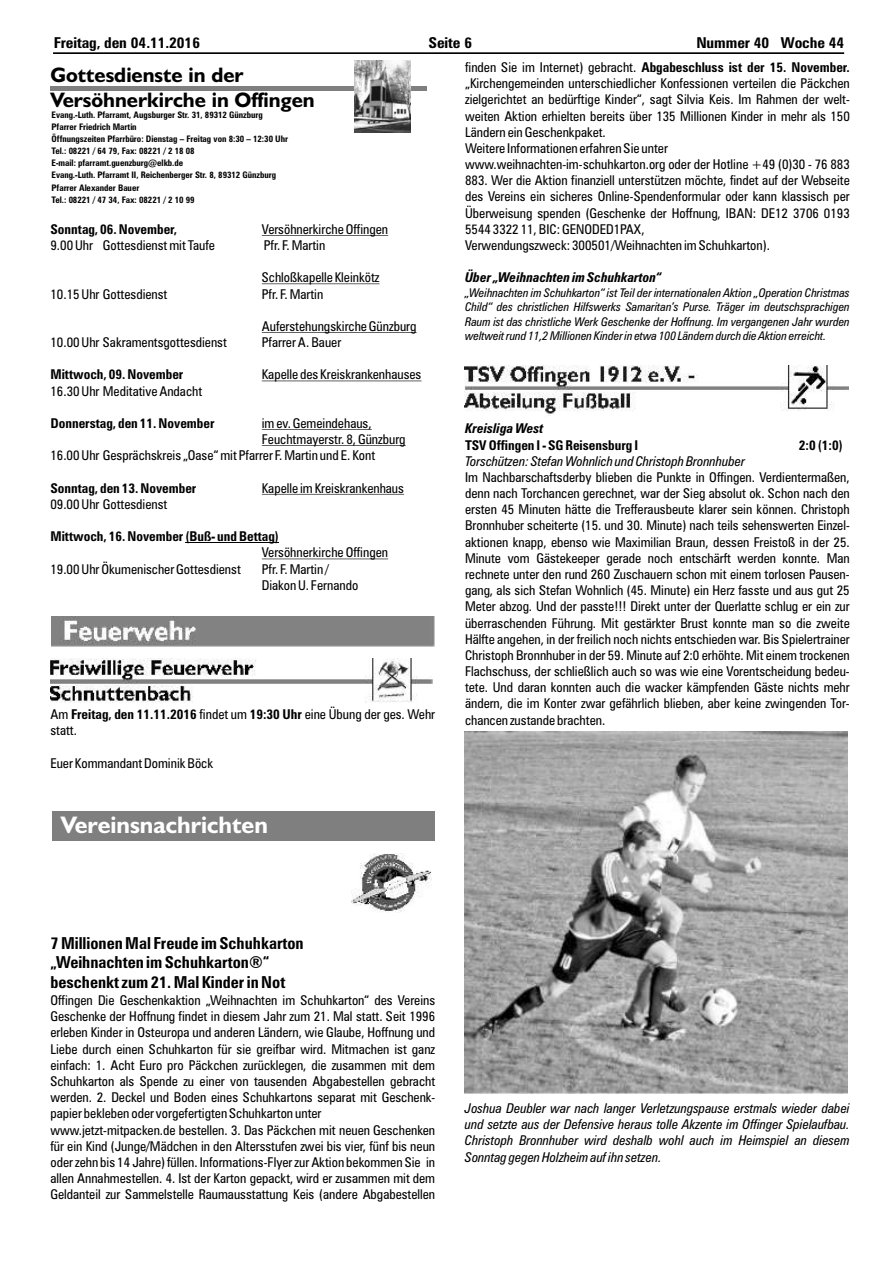
<style>
.page{position:relative;width:893px;height:1263px;background:#fff}
.page>*{position:absolute;margin:0;border:0;box-sizing:border-box;transform-origin:0 0}
.t1{font:700 24px "Humanist 521 BT";color:#fff}
.t2{font:700 21px/25.2px "Humanist 521 BT";color:#000}
.t3{font:700 condensed 16.5px/19.8px "Zurich BT";color:#000}
.t4{font:700 condensed 15px "Zurich BT";letter-spacing:-.005em;color:#000;scale:1.04 1}
.t5{font:condensed 13.5px/16.2px "Zurich BT";color:#000;text-align:justify}
.t6{font:italic condensed 13.5px "Zurich BT";color:#000}
.t7{font:700 condensed 13.5px "Zurich BT";color:#000}
.t8{font:italic 700 condensed 13.5px "Zurich BT";color:#000}
.t9{font:italic condensed 12px/14.4px "Zurich BT";color:#000;text-align:justify}
.t10{font:700 condensed 9px/12.1px "Zurich BT";color:#000}
.s1{font-weight:700}
</style>
<div class="page">
<hr style="left:262px;top:235px;width:126px;height:1px;background:#000">
<hr style="left:262px;top:284px;width:117px;height:1px;background:#000">
<hr style="left:262px;top:332px;width:155px;height:1px;background:#000">
<hr style="left:262px;top:381px;width:159px;height:1px;background:#000">
<hr style="left:262px;top:429px;width:110px;height:1px;background:#000">
<hr style="left:262px;top:445px;width:144px;height:1px;background:#000">
<hr style="left:262px;top:494px;width:142px;height:1px;background:#000">
<hr style="left:262px;top:559px;width:126px;height:1px;background:#000">
<hr style="left:185px;top:542px;width:94px;height:1px;background:#000">
<hr style="left:53px;top:52px;width:791px;height:2px;background:#000">
<img style="left:51px;top:617px;width:383px;height:30px">
<img style="left:50px;top:659px;width:383px;height:44px">
<div style="left:52px;top:812px;width:383px;height:29px;background:#7f7f7f"></div>
<img style="left:351px;top:853px;width:81px;height:59px">
<img style="left:464px;top:365px;width:384px;height:51px">
<hr style="left:51px;top:86px;width:376px;height:4px;background:#7f7f7f">
<img style="left:355px;top:60px;width:56px;height:72px">
<img style="left:464px;top:732px;width:383px;height:361px">
<p class="t4" style="left:54px;top:37px;width:142px">Freitag, den 04.11.2016</p>
<p class="t4" style="left:428px;top:37px;width:43px">Seite 6</p>
<p class="t4" style="left:696px;top:37px;width:144px">Nummer 40 Woche 44</p>
<h2 class="t2" style="left:51px;top:64px;width:266px">Gottesdienste in der<br>Versöhnerkirche in Offingen</h2>
<p class="t10" style="left:52px;top:110px;width:238px">Evang.-Luth. Pfarramt, Augsburger Str. 31, 89312 Günzburg Pfarrer Friedrich Martin<br>Öffnungszeiten Pfarrbüro: Dienstag – Freitag von 8:30 – 12:30 Uhr Tel.: 08221 / 64 79, Fax: 08221 / 2 18 08<br>E-mail: pfarramt.guenzburg@elkb.de<br>Evang.-Luth. Pfarramt II, Reichenberger Str. 8, 89312 Günzburg Pfarrer Alexander Bauer<br>Tel.: 08221 / 47 34, Fax: 08221 / 2 10 99</p>
<p class="t5" style="left:465px;top:60px;width:386px;text-align:left">finden Sie im Internet) gebracht. <span class="s1">Abgabeschluss ist der 15. November. </span>„Kirchengemeinden unterschiedlicher Konfessionen verteilen die Päckchen zielgerichtet an bedürftige Kinder“, sagt Silvia Keis. Im Rahmen der welt&shy;weiten Aktion erhielten bereits über 135 Millionen Kinder in mehr als 150<br>Ländern ein Geschenkpaket.<br>Weitere Informationen erfahren Sie unter www.weihnachten-im-schuhkarton.org oder der Hotline +49 (0)30 - 76 883<br>883. Wer die Aktion finanziell unterstützen möchte, findet auf der Webseite des Vereins ein sicheres Online-Spendenformular oder kann klassisch per Überweisung spenden (Geschenke der Hoffnung, IBAN: DE12 3706 0193</p>
<p class="t7" style="left:51px;top:224px;width:128px">Sonntag, 06. November,</p>
<p class="t5" style="left:262px;top:222px;width:128px">Versöhnerkirche Offingen</p>
<p class="t5" style="left:465px;top:222px;width:181px">5544 3322 11, BIC: GENODED1PAX,</p>
<p class="t5" style="left:51px;top:238px;width:166px">9.00 Uhr Gottesdienst mit Taufe</p>
<p class="t5" style="left:264px;top:238px;width:63px">Pfr. F. Martin</p>
<p class="t5" style="left:465px;top:238px;width:306px">Verwendungszweck: 300501/Weihnachten im Schuhkarton).</p>
<p class="t5" style="left:262px;top:271px;width:119px">Schloßkapelle Kleinkötz</p>
<p class="t8" style="left:465px;top:270px;width:198px">Über „Weihnachten im Schuhkarton“</p>
<p class="t5" style="left:50px;top:287px;width:118px">10.15 Uhr Gottesdienst</p>
<p class="t5" style="left:262px;top:287px;width:63px">Pfr. F. Martin</p>
<p class="t9" style="left:465px;top:287px;width:386px">„Weihnachten im Schuhkarton“ ist Teil der internationalen Aktion „Operation Christmas Child“ des christlichen Hilfswerks Samaritan’s Purse. Träger im deutschsprachigen Raum ist das christliche Werk Geschenke der Hoffnung. Im vergangenen Jahr wurden</p>
<p class="t5" style="left:262px;top:319px;width:156px">Auferstehungskirche Günzburg</p>
<p class="t9" style="left:465px;top:330px;width:363px">weltweit rund 11,2 Millionen Kinder in etwa 100 Ländern durch die Aktion erreicht.</p>
<p class="t5" style="left:50px;top:335px;width:178px">10.00 Uhr Sakramentsgottesdienst</p>
<p class="t5" style="left:262px;top:335px;width:81px">Pfarrer A. Bauer</p>
<p class="t7" style="left:50px;top:370px;width:134px">Mittwoch, 09. November</p>
<p class="t5" style="left:262px;top:368px;width:161px">Kapelle des Kreiskrankenhauses</p>
<p class="t5" style="left:50px;top:384px;width:153px">16.30 Uhr Meditative Andacht</p>
<p class="t7" style="left:50px;top:418px;width:165px">Donnerstag, den 11. November</p>
<p class="t5" style="left:262px;top:416px;width:111px">im ev. Gemeindehaus,</p>
<p class="t8" style="left:465px;top:421px;width:80px">Kreisliga West</p>
<p class="t5" style="left:262px;top:433px;width:145px">Feuchtmayerstr. 8, Günzburg</p>
<p class="t7" style="left:465px;top:440px;width:175px">TSV Offingen I - SG Reisensburg I</p>
<p class="t7" style="left:799px;top:440px;width:45px">2:0 (1:0)</p>
<p class="t5" style="left:50px;top:449px;width:326px">16.00 Uhr Gesprächskreis „Oase“ mit Pfarrer F. Martin und E. Kont</p>
<p class="t6" style="left:465px;top:456px;width:281px">Torschützen: Stefan Wohnlich und Christoph Bronnhuber</p>
<p class="t5" style="left:465px;top:470px;width:386px">Im Nachbarschaftsderby blieben die Punkte in Offingen. Verdientermaßen,</p>
<p class="t7" style="left:50px;top:483px;width:147px">Sonntag, den 13. November</p>
<p class="t5" style="left:262px;top:481px;width:144px">Kapelle im Kreiskrankenhaus</p>
<p class="t5" style="left:465px;top:486px;width:386px">denn nach Torchancen gerechnet, war der Sieg absolut ok. Schon nach den</p>
<p class="t5" style="left:50px;top:497px;width:118px">09.00 Uhr Gottesdienst</p>
<p class="t5" style="left:465px;top:503px;width:386px">ersten 45 Minuten hätte die Trefferausbeute klarer sein können. Christoph<br>Bronnhuber scheiterte (15. und 30. Minute) nach teils sehenswerten Einzel-</p>
<p class="t7" style="left:50px;top:532px;width:230px">Mittwoch, 16. November (Buß- und Bettag)</p>
<p class="t5" style="left:465px;top:535px;width:386px">aktionen knapp, ebenso wie Maximilian Braun, dessen Freistoß in der 25.</p>
<p class="t5" style="left:262px;top:546px;width:128px">Versöhnerkirche Offingen</p>
<p class="t5" style="left:465px;top:551px;width:386px">Minute vom Gästekeeper gerade noch entschärft werden konnte. Man</p>
<p class="t5" style="left:50px;top:562px;width:192px">19.00 Uhr Ökumenischer Gottesdienst</p>
<p class="t5" style="left:262px;top:562px;width:69px">Pfr. F. Martin /</p>
<p class="t5" style="left:465px;top:567px;width:386px">rechnete unter den rund 260 Zuschauern schon mit einem torlosen Pausen-</p>
<p class="t5" style="left:262px;top:578px;width:98px">Diakon U. Fernando</p>
<p class="t5" style="left:465px;top:584px;width:386px">gang, als sich Stefan Wohnlich (45. Minute) ein Herz fasste und aus gut 25<br>Meter abzog. Und der passte!!! Direkt unter der Querlatte schlug er ein zur überraschenden Führung. Mit gestärkter Brust konnte man so die zweite Hälfte angehen, in der freilich noch nichts entschieden war. Bis Spielertrainer Christoph Bronnhuber in der 59. Minute auf 2:0 erhöhte. Mit einem trockenen Flachschuss, der schließlich auch so was wie eine Vorentscheidung bedeu&shy;tete. Und daran konnten auch die wacker kämpfenden Gäste nichts mehr ändern, die im Konter zwar gefährlich blieben, aber keine zwingenden Tor-</p>
<p class="t5" style="left:50px;top:708px;width:386px">Am <span class="s1">Freitag, den 11.11.2016</span> findet um <span class="s1">19:30 Uhr</span> eine Übung der ges. Wehr</p>
<p class="t5" style="left:465px;top:713px;width:142px">chancen zustande brachten.</p>
<p class="t5" style="left:50px;top:724px;width:28px">statt.</p>
<p class="t5" style="left:50px;top:756px;width:164px">Euer Kommandant Dominik Böck</p>
<h1 class="t1" style="left:61px;top:816px;width:209px">Vereinsnachrichten</h1>
<p class="t3" style="left:50px;top:934px;width:255px">7 Millionen Mal Freude im Schuhkarton „Weihnachten im Schuhkarton®“ beschenkt zum 21. Mal Kinder in Not</p>
<p class="t5" style="left:50px;top:993px;width:386px">Offingen Die Geschenkaktion „Weihnachten im Schuhkarton“ des Vereins Geschenke der Hoffnung findet in diesem Jahr zum 21. Mal statt. Seit 1996 erleben Kinder in Osteuropa und anderen Ländern, wie Glaube, Hoffnung und Liebe durch einen Schuhkarton für sie greifbar wird. Mitmachen ist ganz einfach: 1. Acht Euro pro Päckchen zurücklegen, die zusammen mit dem Schuhkarton als Spende zu einer von tausenden Abgabestellen gebracht werden. 2. Deckel und Boden eines Schuhkartons separat mit Geschenk-</p>
<p class="t5" style="left:50px;top:1107px;width:273px">papier bekleben oder vorgefertigten Schuhkarton unter</p>
<p class="t5" style="left:50px;top:1123px;width:386px">www.jetzt-mitpacken.de bestellen. 3. Das Päckchen mit neuen Geschenken</p>
<p class="t5" style="left:50px;top:1139px;width:386px">für ein Kind (Junge/Mädchen in den Altersstufen zwei bis vier, fünf bis neun</p>
<p class="t5" style="left:50px;top:1155px;width:386px">oder zehn bis 14 Jahre) füllen. Informations-Flyer zur Aktion bekommen Sie in allen Annahmestellen. 4. Ist der Karton gepackt, wird er zusammen mit dem Geldanteil zur Sammelstelle Raumausstattung Keis (andere Abgabestellen</p>
<p class="t6" style="left:465px;top:1103px;width:386px">Joshua Deubler war nach langer Verletzungspause erstmals wieder dabei</p>
<p class="t6" style="left:465px;top:1120px;width:386px">und setzte aus der Defensive heraus tolle Akzente im Offinger Spielaufbau.</p>
<p class="t6" style="left:465px;top:1136px;width:386px">Christoph Bronnhuber wird deshalb wohl auch im Heimspiel an diesem</p>
<p class="t6" style="left:465px;top:1152px;width:198px">Sonntag gegen Holzheim auf ihn setzen.</p>
</div>
